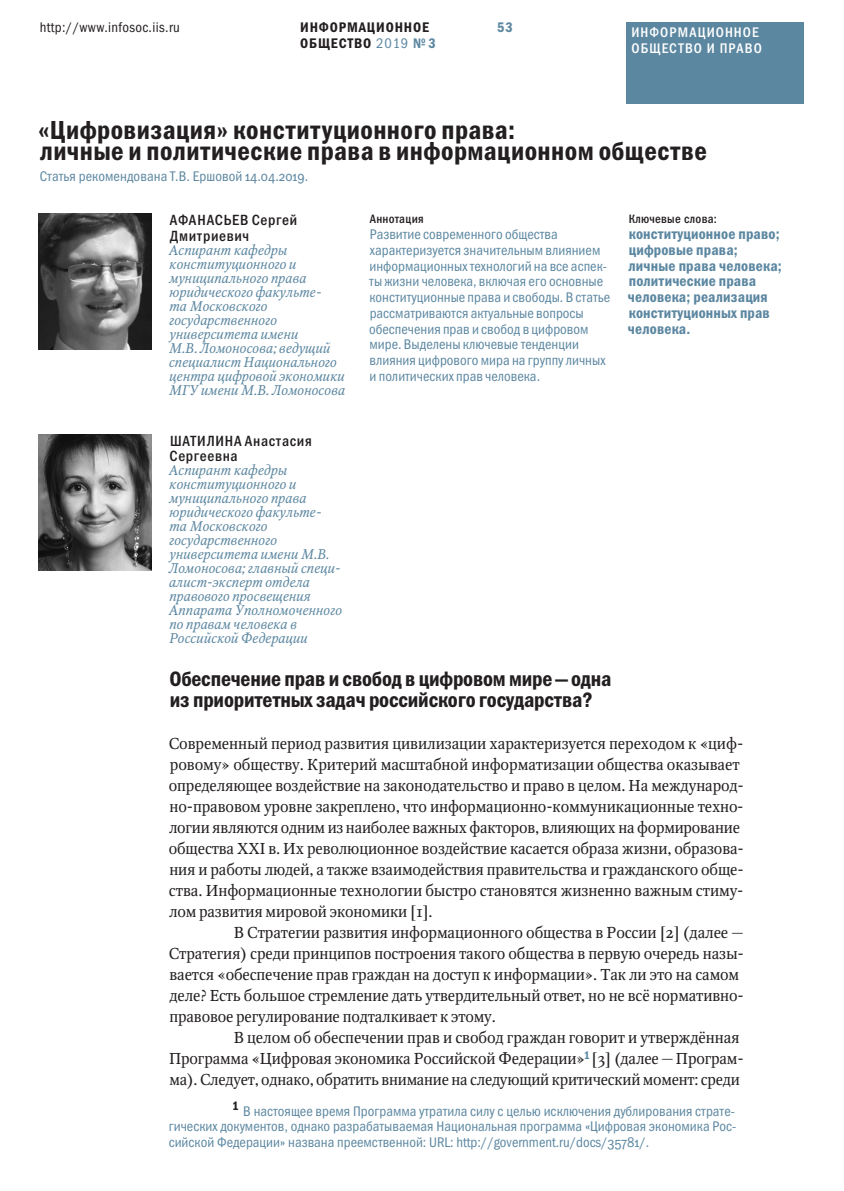
<style>
.page{position:relative;width:844px;height:1191px;background:#fff}
.page>*{position:absolute;margin:0;border:0;box-sizing:border-box;transform-origin:0 0}
.t1{font:26.25px/21px "Franklin Gothic Demi Cond ITC";letter-spacing:.015em;color:#231f20}
.t2{font:21px/21px "Franklin Gothic Demi Cond ITC";letter-spacing:-.01em;color:#231f20}
.t3{font:15.75px "Octava";letter-spacing:-.01em;color:#231f20}
.t4{font:14.88px/15.8px "Franklin Gothic Demi Cond ITC";letter-spacing:.01em;color:#5c87a1}
.t5{font:14.88px/15.8px "Franklin Gothic Medi Cond ITC";letter-spacing:.045em;color:#231f20}
.t6{font:14px/15.8px "Franklin Gothic Book Cond ITC";color:#5c87a1}
.t7{font:italic 14px/14px "Octava";color:#5c87a1}
.t8{font:14px/15.8px "Franklin Gothic Medi Cond ITC";letter-spacing:.075em;color:#fff}
.t9{font:14px "Franklin Gothic Demi Cond ITC";letter-spacing:.06em;color:#231f20}
.t10{font:14px "Franklin Gothic Book Cond ITC";letter-spacing:.025em;color:#231f20}
.t11{font:14px "Franklin Gothic Demi Cond ITC";color:#5c87a1}
.t12{font:12.25px "Franklin Gothic Medi Cond ITC";letter-spacing:.025em;color:#231f20}
.s1{font-family:"Franklin Gothic Book Cond ITC";color:#5c87a1}
.s2{color:#5c87a1}
</style>
<div class="page">
<img style="left:39px;top:214px;width:112px;height:136px">
<img style="left:39px;top:434px;width:112px;height:136px">
<div style="left:626px;top:22px;width:178px;height:82px;background:#5c87a1"></div>
<p class="t10" style="left:40px;top:19px;width:141px">http://www.infosoc.iis.ru</p>
<p class="t9" style="left:300px;top:19px;width:130px">ИНФОРМАЦИОННОЕ</p>
<p class="t11" style="left:497px;top:19px;width:17px">53</p>
<p class="t9" style="left:300px;top:35px;width:137px">ОБЩЕСТВО <span class="s1">2019</span> <span class="s2">№ 3</span></p>
<p class="t8" style="left:631px;top:24px;width:132px">ИНФОРМАЦИОННОЕ<br>ОБЩЕСТВО И ПРАВО</p>
<h1 class="t1" style="left:38px;top:120px;width:670px">«Цифровизация» конституционного права:<br>личные и политические права в информационном обществе</h1>
<p class="t6" style="left:40px;top:169px;width:270px">Статья рекомендована Т.В. Ершовой 14.04.2019.</p>
<p class="t12" style="left:628px;top:212px;width:89px">Ключевые слова:</p>
<p class="t4" style="left:627px;top:226px;width:155px">конституционное право; цифровые права; личные права человека; политические права человека; реализация конституционных прав человека.</p>
<p class="t5" style="left:170px;top:212px;width:129px">АФАНАСЬЕВ Сергей<br>Дмитриевич</p>
<p class="t7" style="left:169px;top:243px;width:178px">Аспирант кафедры конституционного и муниципального права юридического факульте-<br>та Московского государственного университета имени<br>М.В. Ломоносова; ведущий специалист Национального центра цифровой экономики<br>МГУ имени М.В. Ломоносова</p>
<p class="t12" style="left:369px;top:212px;width:55px">Аннотация</p>
<p class="t6" style="left:369px;top:227px;width:242px">Развитие современного общества характеризуется значительным влиянием информационных технологий на все аспек&shy;ты жизни человека, включая его основные конституционные права и свободы. В статье рассматриваются актуальные вопросы обеспечения прав и свобод в цифровом мире. Выделены ключевые тенденции влияния цифрового мира на группу личных и политических прав человека.</p>
<p class="t5" style="left:169px;top:433px;width:144px">ШАТИЛИНА Анастасия<br>Сергеевна</p>
<p class="t7" style="left:169px;top:463px;width:175px">Аспирант кафедры конституционного и муниципального права юридического факульте-<br>та Московского государственного университета имени М.В.<br>Ломоносова; главный специ&shy;алист-эксперт отдела правового просвещения<br>Аппарата Уполномоченного по правам человека в<br>Российской Федерации</p>
<h2 class="t2" style="left:169px;top:668px;width:443px">Обеспечение прав и свобод в цифровом мире— одна из приоритетных задач российского государства?</h2>
<p class="t3" style="left:169px;top:733px;width:576px">Современный период развития цивилизации характеризуется переходом к «циф-</p>
<p class="t3" style="left:170px;top:754px;width:571px">ровому» обществу. Критерий масштабной информатизации общества оказывает</p>
<p class="t3" style="left:169px;top:775px;width:576px">определяющее воздействие на законодательство и право в целом. На международ-</p>
<p class="t3" style="left:169px;top:796px;width:575px">но-правовом уровне закреплено, что информационно-коммуникационные техно-</p>
<p class="t3" style="left:169px;top:817px;width:572px">логии являются одним из наиболее важных факторов, влияющих на формирование</p>
<p class="t3" style="left:169px;top:838px;width:576px">общества XXI в. Их революционное воздействие касается образа жизни, образова-</p>
<p class="t3" style="left:169px;top:859px;width:575px">ния и работы людей, а также взаимодействия правительства и гражданского обще-</p>
<p class="t3" style="left:169px;top:880px;width:576px">ства. Информационные технологии быстро становятся жизненно важным стиму-</p>
<p class="t3" style="left:169px;top:901px;width:265px">лом развития мировой экономики [1].</p>
<p class="t3" style="left:234px;top:922px;width:512px">В Стратегии развития информационного общества в России [2] (далее—</p>
<p class="t3" style="left:169px;top:943px;width:576px">Стратегия) среди принципов построения такого общества в первую очередь назы-</p>
<p class="t3" style="left:169px;top:964px;width:571px">вается «обеспечение прав граждан на доступ к информации». Так ли это на самом</p>
<p class="t3" style="left:169px;top:985px;width:575px">деле? Есть большое стремление дать утвердительный ответ, но не всё нормативно-</p>
<p class="t3" style="left:169px;top:1006px;width:328px">правовое регулирование подталкивает к этому.</p>
<p class="t3" style="left:234px;top:1027px;width:507px">В целом об обеспечении прав и свобод граждан говорит и утверждённая</p>
<p class="t3" style="left:169px;top:1048px;width:575px">Программа «Цифровая экономика Российской Федерации»<sup>1</sup> [3] (далее— Програм-</p>
<p class="t3" style="left:169px;top:1069px;width:571px">ма). Следует, однако, обратить внимание на следующий критический момент: среди</p>
<p class="t6" style="left:169px;top:1103px;width:569px;text-align:justify;text-indent:64px"><sup>1</sup> В настоящее время Программа утратила силу с целью исключения дублирования страте&shy;гических документов, однако разрабатываемая Национальная программа «Цифровая экономика Рос&shy;сийской Федерации» названа преемственной: URL: http://government.ru/docs/35781/.</p>
</div>
